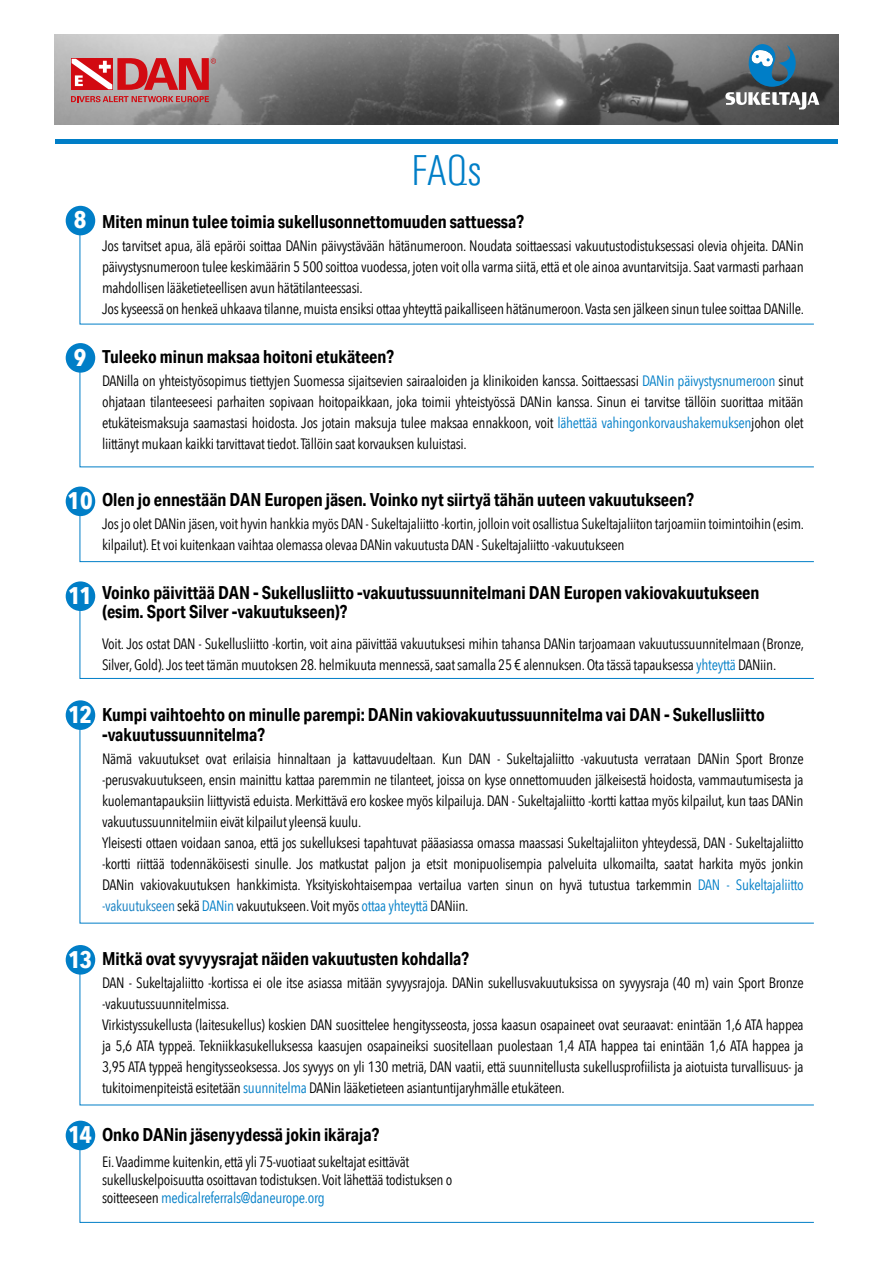
<style>
.page{position:relative;width:893px;height:1263px;background:#fff}
.page>*{position:absolute;margin:0;border:0;box-sizing:border-box;transform-origin:0 0}
.t1{font:300 condensed 43.5px "Univers";color:#007ec7}
.t2{font:700 24px "Avenir Next Condensed";letter-spacing:-.06em;color:#fff}
.t3{font:700 18px/19.5px "Aktiv Grotesk Cd";color:#000}
.t4{font:15px/21px "Avenir Next Condensed";letter-spacing:-.02em;color:#000}
.s1{color:#007ec7}
.s2{color:#117dc1}
</style>
<div class="page">
<img style="left:54px;top:34px;width:785px;height:90px">
<hr style="left:55px;top:139px;width:783px;height:4px;background:#007ec7">
<svg style="left:725px;top:42px;width:94px;height:67px;background:#657781"></svg>
<svg style="left:71px;top:96px;width:138px;height:6px"></svg>
<svg style="left:71px;top:58px;width:1px;height:32px"></svg>
<svg style="left:72px;top:58px;width:144px;height:32px;background:#ce595d"></svg>
<svg style="left:79px;top:366px;width:735px;height:102px"></svg>
<svg style="left:79px;top:510px;width:735px;height:52px"></svg>
<svg style="left:79px;top:604px;width:735px;height:75px"></svg>
<svg style="left:79px;top:724px;width:735px;height:200px"></svg>
<svg style="left:79px;top:968px;width:735px;height:138px"></svg>
<svg style="left:79px;top:1144px;width:735px;height:79px"></svg>
<svg style="left:79px;top:231px;width:735px;height:94px"></svg>
<div style="left:66px;top:206px;width:29px;height:29px;background:#007ec7;border-radius:50%"></div>
<div style="left:66px;top:343px;width:29px;height:30px;background:#007ec7;border-radius:50%"></div>
<div style="left:66px;top:486px;width:29px;height:30px;background:#007ec7;border-radius:50%"></div>
<div style="left:66px;top:581px;width:29px;height:30px;background:#007ec7;border-radius:50%"></div>
<div style="left:66px;top:700px;width:29px;height:30px;background:#007ec7;border-radius:50%"></div>
<div style="left:66px;top:945px;width:29px;height:29px;background:#007ec7;border-radius:50%"></div>
<div style="left:66px;top:1121px;width:29px;height:29px;background:#007ec7;border-radius:50%"></div>
<h2 class="t2" style="left:74px;top:205px;width:14px">8</h2>
<h2 class="t2" style="left:74px;top:342px;width:14px">9</h2>
<h1 class="t1" style="left:411px;top:145px;width:72px">FAQs</h1>
<p class="t3" style="left:102px;top:211px;width:423px">Miten minun tulee toimia sukellusonnettomuuden sattuessa?</p>
<p class="t4" style="left:102px;top:234px;width:704px">Jos tarvitset apua, älä epäröi soittaa DANin päivystävään hätänumeroon. Noudata soittaessasi vakuutustodistuksessasi olevia ohjeita. DANin päivystysnumeroon tulee keskimäärin 5 500 soittoa vuodessa, joten voit olla varma siitä, että et ole ainoa avuntarvitsija. Saat varmasti parhaan mahdollisen lääketieteellisen avun hätätilanteessasi.<br>Jos kyseessä on henkeä uhkaava tilanne, muista ensiksi ottaa yhteyttä paikalliseen hätänumeroon. Vasta sen jälkeen sinun tulee soittaa DANille.</p>
<p class="t3" style="left:102px;top:347px;width:293px">Tuleeko minun maksaa hoitoni etukäteen?</p>
<p class="t4" style="left:102px;top:369px;width:703px;text-align:justify">DANilla on yhteistyösopimus tiettyjen Suomessa sijaitsevien sairaaloiden ja klinikoiden kanssa. Soittaessasi <span class="s1">DANin päivystysnumeroon</span> sinut ohjataan tilanteeseesi parhaiten sopivaan hoitopaikkaan, joka toimii yhteistyössä DANin kanssa. Sinun ei tarvitse tällöin suorittaa mitään etukäteismaksuja saamastasi hoidosta. Jos jotain maksuja tulee maksaa ennakkoon, voit <span class="s1">lähettää vahingonkorvaushakemuksen</span>johon olet liittänyt mukaan kaikki tarvittavat tiedot. Tällöin saat korvauksen kuluistasi.</p>
<h2 class="t2" style="left:67px;top:486px;width:27px">10</h2>
<h2 class="t2" style="left:68px;top:581px;width:25px">11</h2>
<p class="t3" style="left:102px;top:490px;width:593px">Olen jo ennestään DAN Europen jäsen. Voinko nyt siirtyä tähän uuteen vakuutukseen?</p>
<p class="t4" style="left:102px;top:513px;width:704px">Jos jo olet DANin jäsen, voit hyvin hankkia myös DAN - Sukeltajaliitto -kortin, jolloin voit osallistua Sukeltajaliiton tarjoamiin toimintoihin (esim. kilpailut). Et voi kuitenkaan vaihtaa olemassa olevaa DANin vakuutusta DAN - Sukeltajaliitto -vakuutukseen</p>
<p class="t3" style="left:102px;top:583px;width:659px">Voinko päivittää DAN - Sukellusliitto -vakuutussuunnitelmani DAN Europen vakiovakuutukseen (esim. Sport Silver -vakuutukseen)?</p>
<p class="t4" style="left:102px;top:632px;width:704px">Voit. Jos ostat DAN - Sukellusliitto -kortin, voit aina päivittää vakuutuksesi mihin tahansa DANin tarjoamaan vakuutussuunnitelmaan (Bronze,<br>Silver, Gold). Jos teet tämän muutoksen 28. helmikuuta mennessä, saat samalla 25 € alennuksen. Ota tässä tapauksessa <span class="s1">yhteyttä</span> DANiin.</p>
<h2 class="t2" style="left:68px;top:700px;width:25px">12</h2>
<h2 class="t2" style="left:68px;top:944px;width:25px">13</h2>
<p class="t3" style="left:102px;top:705px;width:664px">Kumpi vaihtoehto on minulle parempi: DANin vakiovakuutussuunnitelma vai DAN - Sukellusliitto -vakuutussuunnitelma?</p>
<p class="t4" style="left:102px;top:748px;width:703px">Nämä vakuutukset ovat erilaisia hinnaltaan ja kattavuudeltaan. Kun DAN - Sukeltajaliitto -vakuutusta verrataan DANin Sport Bronze -perusvakuutukseen, ensin mainittu kattaa paremmin ne tilanteet, joissa on kyse onnettomuuden jälkeisestä hoidosta, vammautumisesta ja kuolemantapauksiin liittyvistä eduista. Merkittävä ero koskee myös kilpailuja. DAN - Sukeltajaliitto -kortti kattaa myös kilpailut, kun taas DANin vakuutussuunnitelmiin eivät kilpailut yleensä kuulu.<br>Yleisesti ottaen voidaan sanoa, että jos sukelluksesi tapahtuvat pääasiassa omassa maassasi Sukeltajaliiton yhteydessä, DAN - Sukeltajaliitto -kortti riittää todennäköisesti sinulle. Jos matkustat paljon ja etsit monipuolisempia palveluita ulkomailta, saatat harkita myös jonkin DANin vakiovakuutuksen hankkimista. Yksityiskohtaisempaa vertailua varten sinun on hyvä tutustua tarkemmin <span class="s1">DAN - Sukeltajaliitto </span><span class="s2">-vakuutukseen</span> sekä <span class="s1">DANin</span> vakuutukseen. Voit myös <span class="s1">ottaa yhteyttä</span> DANiin.</p>
<p class="t3" style="left:102px;top:949px;width:369px">Mitkä ovat syvyysrajat näiden vakuutusten kohdalla?</p>
<p class="t4" style="left:102px;top:971px;width:703px">DAN - Sukeltajaliitto -kortissa ei ole itse asiassa mitään syvyysrajoja. DANin sukellusvakuutuksissa on syvyysraja (40 m) vain Sport Bronze -vakuutussuunnitelmissa.<br>Virkistyssukellusta (laitesukellus) koskien DAN suosittelee hengitysseosta, jossa kaasun osapaineet ovat seuraavat: enintään 1,6 ATA happea ja 5,6 ATA typpeä. Tekniikkasukelluksessa kaasujen osapaineiksi suositellaan puolestaan 1,4 ATA happea tai enintään 1,6 ATA happea ja 3,95 ATA typpeä hengitysseoksessa. Jos syvyys on yli 130 metriä, DAN vaatii, että suunnitellusta sukellusprofiilista ja aiotuista turvallisuus- ja tukitoimenpiteistä esitetään <span class="s1">suunnitelma</span> DANin lääketieteen asiantuntijaryhmälle etukäteen.</p>
<h2 class="t2" style="left:68px;top:1120px;width:25px">14</h2>
<p class="t3" style="left:102px;top:1124px;width:279px">Onko DANin jäsenyydessä jokin ikäraja?</p>
<p class="t4" style="left:102px;top:1152px;width:352px;line-height:18px">Ei. Vaadimme kuitenkin, että yli 75-vuotiaat sukeltajat esittävät sukelluskelpoisuutta osoittavan todistuksen. Voit lähettää todistuksen o soitteeseen <span class="s1">medicalreferrals@daneurope.org</span></p>
</div>
